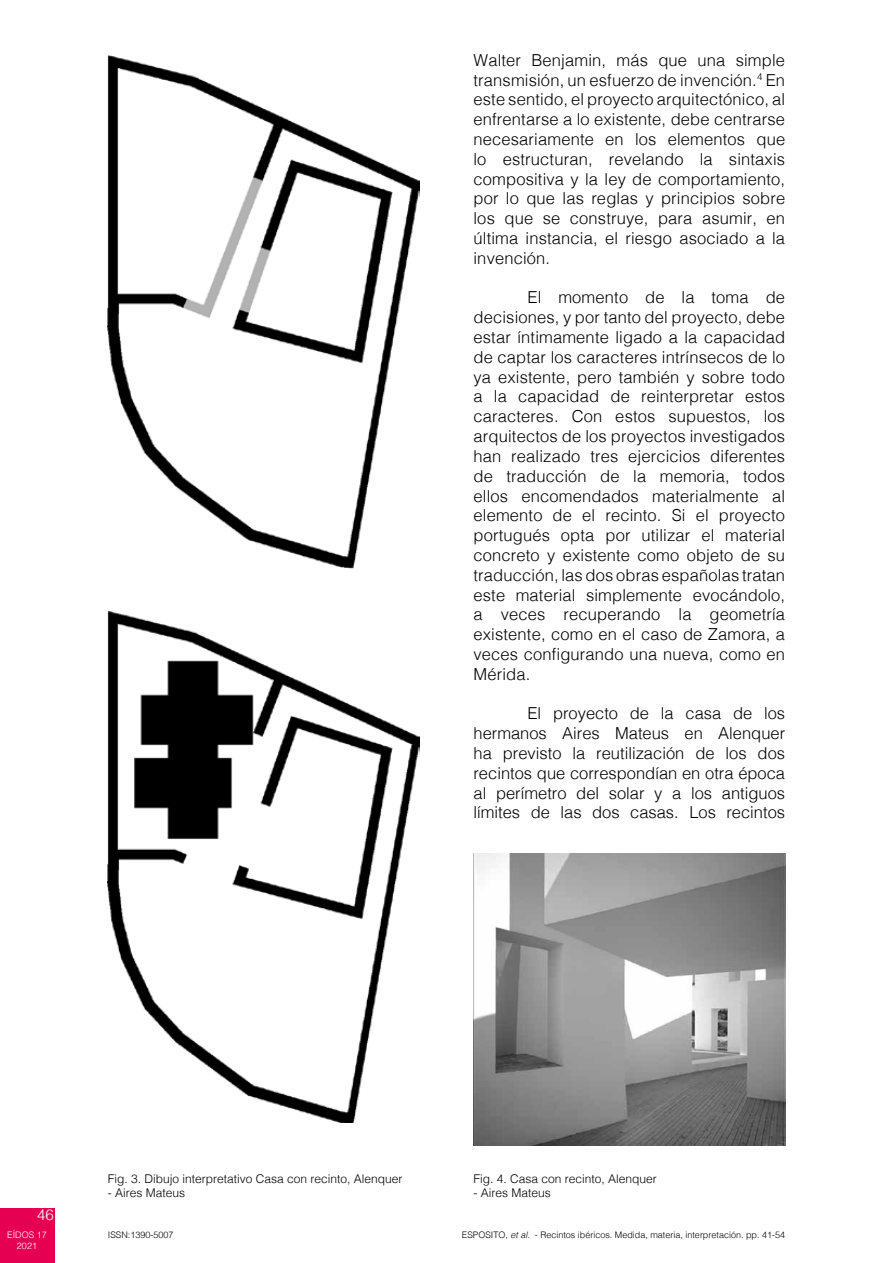
<style>
.page{position:relative;width:893px;height:1263px;background:#fff}
.page>*{position:absolute;margin:0;border:0;box-sizing:border-box;transform-origin:0 0}
.t1{font:300 16.5px/19.8px "Helvetica";letter-spacing:.01em;color:#000;text-align:justify}
.t2{font:300 15px "Helvetica";color:#fff}
.t3{font:300 12px "Helvetica";color:#000}
.t4{font:300 9px "Helvetica";color:#000}
.t5{font:300 9px/10.8px "Helvetica";color:#fff;text-align:center}
.s1{font-style:italic}
</style>
<div class="page">
<div style="left:0;top:1209px;width:54px;height:54px;background:#e50052"></div>
<img style="left:108px;top:55px;width:311px;height:1067px">
<img style="left:473px;top:853px;width:312px;height:292px">
<p class="t1" style="left:473px;top:49px;width:313px">Walter Benjamin, más que una simple transmisión, un esfuerzo de invención.<sup>4</sup> En este sentido, el proyecto arquitectónico, al enfrentarse a lo existente, debe centrarse necesariamente en los elementos que lo estructuran, revelando la sintaxis compositiva y la ley de comportamiento, por lo que las reglas y principios sobre los que se construye, para asumir, en última instancia, el riesgo asociado a la invención.</p>
<p class="t1" style="left:473px;top:287px;width:313px;text-indent:54px">El momento de la toma de decisiones, y por tanto del proyecto, debe estar íntimamente ligado a la capacidad de captar los caracteres intrínsecos de lo ya existente, pero también y sobre todo a la capacidad de reinterpretar estos caracteres. Con estos supuestos, los arquitectos de los proyectos investigados han realizado tres ejercicios diferentes de traducción de la memoria, todos ellos encomendados materialmente al elemento de el recinto. Si el proyecto portugués opta por utilizar el material concreto y existente como objeto de su traducción, las dos obras españolas tratan este material simplemente evocándolo, a veces recuperando la geometría existente, como en el caso de Zamora, a veces configurando una nueva, como en Mérida.</p>
<p class="t1" style="left:473px;top:702px;width:313px;text-indent:54px">El proyecto de la casa de los hermanos Aires Mateus en Alenquer ha previsto la reutilización de los dos recintos que correspondían en otra época al perímetro del solar y a los antiguos límites de las dos casas. Los recintos</p>
<p class="t2" style="left:37px;top:1202px;width:18px">46</p>
<p class="t5" style="left:7px;top:1229px;width:41px">EÍDOS 17<br>2021</p>
<p class="t3" style="left:108px;top:1168px;width:296px">Fig. 3. Dibujo interpretativo Casa con recinto, Alenquer</p>
<p class="t3" style="left:108px;top:1183px;width:79px">- Aires Mateus</p>
<p class="t3" style="left:473px;top:1168px;width:185px">Fig. 4. Casa con recinto, Alenquer</p>
<p class="t3" style="left:473px;top:1183px;width:79px">- Aires Mateus</p>
<p class="t4" style="left:108px;top:1227px;width:67px">ISSN:1390-5007</p>
<p class="t4" style="left:462px;top:1227px;width:325px">ESPOSITO, <span class="s1">et al.</span> - Recintos ibéricos. Medida, materia, interpretación. pp. 41-54</p>
</div>
